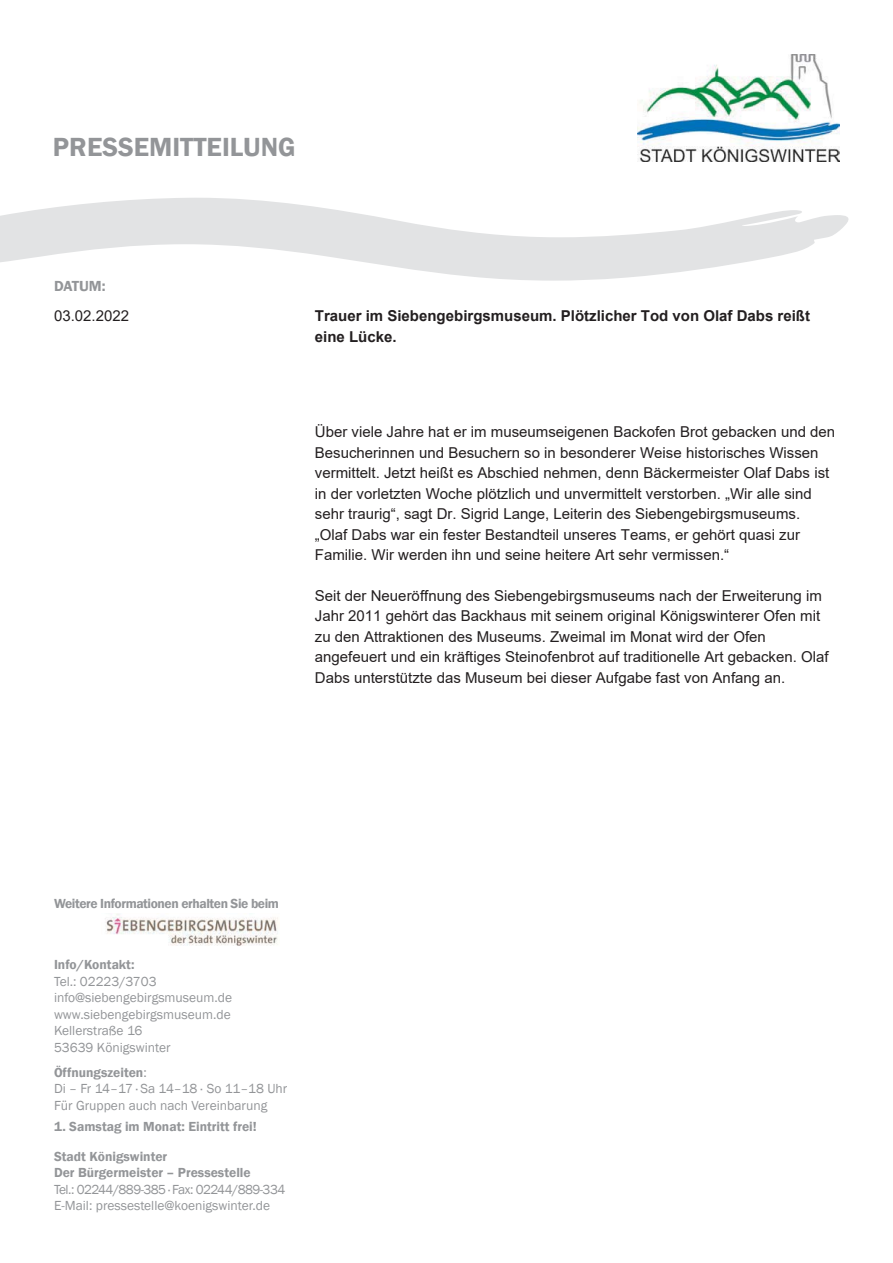
<style>
.page{position:relative;width:893px;height:1263px;background:#fff}
.page>*{position:absolute;margin:0;border:0;box-sizing:border-box;transform-origin:0 0}
.t1{font:600 27px "Franklin Gothic";color:#939598}
.t2{font:15px/20.4px "Arial";color:#231f20}
.t3{font:700 15px/21.5px "Arial";color:#231f20}
.t4{font:600 15px "Franklin Gothic";letter-spacing:-.01em;color:#939598}
.t5{font:13.5px/16.5px "Franklin Gothic";color:#939598}
.t6{font:600 13.5px/16.5px "Franklin Gothic";color:#939598}
.t7{font:600 13.5px "Franklin Gothic";letter-spacing:-.03em;color:#939598}
.s1{font-weight:600}
</style>
<div class="page">
<img style="left:638px;top:54px;width:201px;height:108px">
<svg style="left:0;top:198px;width:849px;height:83px;fill:#e2e3e4"></svg>
<img style="left:105px;top:913px;width:173px;height:33px">
<h1 class="t1" style="left:53px;top:131px;width:244px">PRESSEMITTEILUNG</h1>
<p class="t4" style="left:54px;top:278px;width:53px">DATUM:</p>
<p class="t2" style="left:54px;top:306px;width:77px">03.02.2022</p>
<p class="t3" style="left:315px;top:305px;width:497px">Trauer im Siebengebirgsmuseum. Plötzlicher Tod von Olaf Dabs reißt eine Lücke.</p>
<p class="t2" style="left:315px;top:422px;width:522px">Über viele Jahre hat er im museumseigenen Backofen Brot gebacken und den Besucherinnen und Besuchern so in besonderer Weise historisches Wissen vermittelt. Jetzt heißt es Abschied nehmen, denn Bäckermeister Olaf Dabs ist in der vorletzten Woche plötzlich und unvermittelt verstorben. „Wir alle sind sehr traurig“, sagt Dr. Sigrid Lange, Leiterin des Siebengebirgsmuseums. „Olaf Dabs war ein fester Bestandteil unseres Teams, er gehört quasi zur Familie. Wir werden ihn und seine heitere Art sehr vermissen.“</p>
<p class="t2" style="left:315px;top:585px;width:515px">Seit der Neueröffnung des Siebengebirgsmuseums nach der Erweiterung im Jahr 2011 gehört das Backhaus mit seinem original Königswinterer Ofen mit zu den Attraktionen des Museums. Zweimal im Monat wird der Ofen angefeuert und ein kräftiges Steinofenbrot auf traditionelle Art gebacken. Olaf Dabs unterstützte das Museum bei dieser Aufgabe fast von Anfang an.</p>
<p class="t7" style="left:54px;top:895px;width:227px">Weitere Informationen erhalten Sie beim</p>
<p class="t6" style="left:54px;top:956px;width:82px">Info/Kontakt:</p>
<p class="t5" style="left:54px;top:973px;width:180px">Tel.: 02223/3703 info@siebengebirgsmuseum.de www.siebengebirgsmuseum.de<br>Kellerstraße 16<br>53639 Königswinter</p>
<p class="t5" style="left:54px;top:1064px;width:235px"><span class="s1">Öffnungszeiten</span>:<br>Di – Fr 14–17 · Sa 14–18 · So 11–18 Uhr<br>Für Gruppen auch nach Vereinbarung</p>
<p class="t6" style="left:54px;top:1118px;width:204px">1. Samstag im Monat: Eintritt frei!</p>
<p class="t6" style="left:54px;top:1148px;width:198px">Stadt Königswinter<br>Der Bürgermeister – Pressestelle</p>
<p class="t5" style="left:54px;top:1181px;width:233px">Tel.: 02244/889-385 · Fax: 02244/889-334<br>E-Mail: pressestelle@koenigswinter.de</p>
</div>
